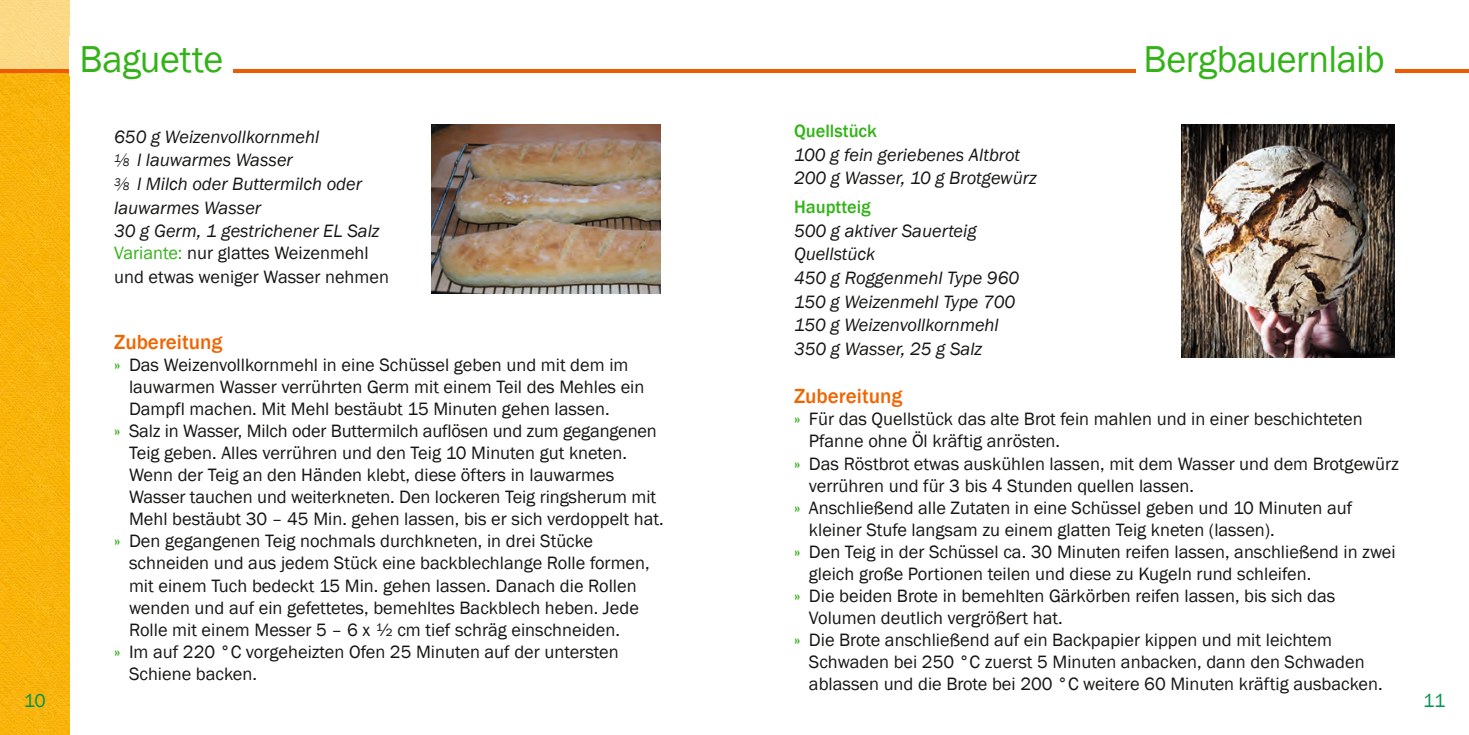
<style>
.page{position:relative;width:1469px;height:735px;background:#fff}
.page>*{position:absolute;margin:0;border:0;box-sizing:border-box;transform-origin:0 0}
.Abschnittsüberschrift{font:38.5px "Franklin Gothic";letter-spacing:-.01em;color:#33b318}
.t1{font:500 21px "Franklin Gothic";color:#f06500}
.t2{font:19.25px "Franklin Gothic";color:#00954d}
.Tipps{font:18.38px/22.1px "Franklin Gothic";color:#151513}
.t3{font:italic 18.38px/23.6px "Franklin Gothic";color:#151513}
.t4{font:500 18.38px "Franklin Gothic";color:#33b318}
.s1{font-size:15.75px}
.s2{font-size:11.38px}
.s3{color:#33b318}
.s4{font-weight:600;color:#33b318}
</style>
<div class="page">
<img style="left:0;top:0;width:69px;height:734px">
<hr style="left:0;top:69px;width:734px;height:4px;background:#f05a00">
<hr style="left:734px;top:69px;width:734px;height:4px;background:#f05a00">
<div style="left:69px;top:36px;width:164px;height:40px;background:#fff"></div>
<img style="left:432px;top:124px;width:228px;height:169px">
<div style="left:1136px;top:36px;width:258px;height:40px;background:#fff"></div>
<img style="left:1181px;top:124px;width:213px;height:233px">
<p class="Abschnittsüberschrift" style="left:80px;top:35px;width:145px">Baguette</p>
<p class="Abschnittsüberschrift" style="left:1143px;top:35px;width:242px">Bergbauernlaib</p>
<p class="t4" style="left:794px;top:119px;width:84px">Quellstück</p>
<p class="t3" style="left:794px;top:143px;width:228px">100 g fein geriebenes Altbrot</p>
<p class="t3" style="left:794px;top:167px;width:244px">200 g Wasser, 10 g Brotgewürz</p>
<p class="t4" style="left:794px;top:195px;width:78px">Hauptteig</p>
<p class="t3" style="left:794px;top:219px;width:184px">500 g aktiver Sauerteig</p>
<p class="t3" style="left:794px;top:242px;width:83px">Quellstück</p>
<p class="t3" style="left:794px;top:266px;width:227px">450 g Roggenmehl Type 960</p>
<p class="t3" style="left:794px;top:290px;width:223px">150 g Weizenmehl Type 700</p>
<p class="t3" style="left:794px;top:313px;width:206px">150 g Weizenvollkornmehl</p>
<p class="t3" style="left:794px;top:337px;width:190px">350 g Wasser, 25 g Salz</p>
<p class="t3" style="left:114px;top:125px;width:207px">650 g Weizenvollkornmehl</p>
<p class="t3" style="left:114px;top:149px;width:180px"><sup>1</sup><span class="s1">/</span><span class="s2">8</span> l lauwarmes Wasser</p>
<p class="t3" style="left:114px;top:172px;width:249px"><sup>3</sup><span class="s1">/</span><span class="s2">8</span> l Milch oder Buttermilch oder lauwarmes Wasser</p>
<p class="t3" style="left:114px;top:220px;width:267px">30 g Germ, 1 gestrichener EL Salz</p>
<p class="Tipps" style="left:114px;top:242px;width:276px;line-height:23.6px"><span class="s3">Variante:</span> nur glattes Weizenmehl und etwas weniger Wasser nehmen</p>
<p class="t1" style="left:114px;top:328px;width:110px">Zubereitung</p>
<p class="Tipps" style="left:129px;top:354px;width:517px;text-indent:-15px"><span class="s4">»</span> Das Weizenvollkornmehl in eine Schüssel geben und mit dem im lauwarmen Wasser verrührten Germ mit einem Teil des Mehles ein<br>Dampfl machen. Mit Mehl bestäubt 15 Minuten gehen lassen.</p>
<p class="Tipps" style="left:129px;top:420px;width:536px;text-indent:-15px"><span class="s4">»</span> Salz in Wasser, Milch oder Buttermilch auflösen und zum gegangenen Teig geben. Alles verrühren und den Teig 10 Minuten gut kneten.<br>Wenn der Teig an den Händen klebt, diese öfters in lauwarmes Wasser tauchen und weiterkneten. Den lockeren Teig ringsherum mit Mehl bestäubt 30 – 45 Min. gehen lassen, bis er sich verdoppelt hat.</p>
<p class="Tipps" style="left:129px;top:530px;width:522px;text-indent:-15px"><span class="s4">»</span> Den gegangenen Teig nochmals durchkneten, in drei Stücke schneiden und aus jedem Stück eine backblechlange Rolle formen, mit einem Tuch bedeckt 15 Min. gehen lassen. Danach die Rollen wenden und auf ein gefettetes, bemehltes Backblech heben. Jede Rolle mit einem Messer 5 – 6 x ½ cm tief schräg einschneiden.</p>
<p class="Tipps" style="left:129px;top:640px;width:491px;text-indent:-15px"><span class="s4">»</span> Im auf 220 °C vorgeheizten Ofen 25 Minuten auf der untersten<br>Schiene backen.</p>
<p class="t1" style="left:794px;top:383px;width:110px">Zubereitung</p>
<p class="Tipps" style="left:809px;top:408px;width:555px;text-indent:-15px"><span class="s4">»</span> Für das Quellstück das alte Brot fein mahlen und in einer beschichteten<br>Pfanne ohne Öl kräftig anrösten.</p>
<p class="Tipps" style="left:809px;top:452px;width:591px;text-indent:-15px"><span class="s4">»</span> Das Röstbrot etwas auskühlen lassen, mit dem Wasser und dem Brotgewürz verrühren und für 3 bis 4 Stunden quellen lassen.</p>
<p class="Tipps" style="left:809px;top:496px;width:545px;text-indent:-15px"><span class="s4">»</span> Anschließend alle Zutaten in eine Schüssel geben und 10 Minuten auf kleiner Stufe langsam zu einem glatten Teig kneten (lassen).</p>
<p class="Tipps" style="left:809px;top:540px;width:588px;text-indent:-15px"><span class="s4">»</span> Den Teig in der Schüssel ca. 30 Minuten reifen lassen, anschließend in zwei gleich große Portionen teilen und diese zu Kugeln rund schleifen.</p>
<p class="Tipps" style="left:809px;top:585px;width:528px;text-indent:-15px"><span class="s4">»</span> Die beiden Brote in bemehlten Gärkörben reifen lassen, bis sich das<br>Volumen deutlich vergrößert hat.</p>
<p class="Tipps" style="left:809px;top:629px;width:575px;text-indent:-15px"><span class="s4">»</span> Die Brote anschließend auf ein Backpapier kippen und mit leichtem<br>Schwaden bei 250 °C zuerst 5 Minuten anbacken, dann den Schwaden ablassen und die Brote bei 200 °C weitere 60 Minuten kräftig ausbacken.</p>
<p class="t2" style="left:24px;top:688px;width:23px">10</p>
<p class="t2" style="left:1423px;top:688px;width:24px">11</p>
</div>
